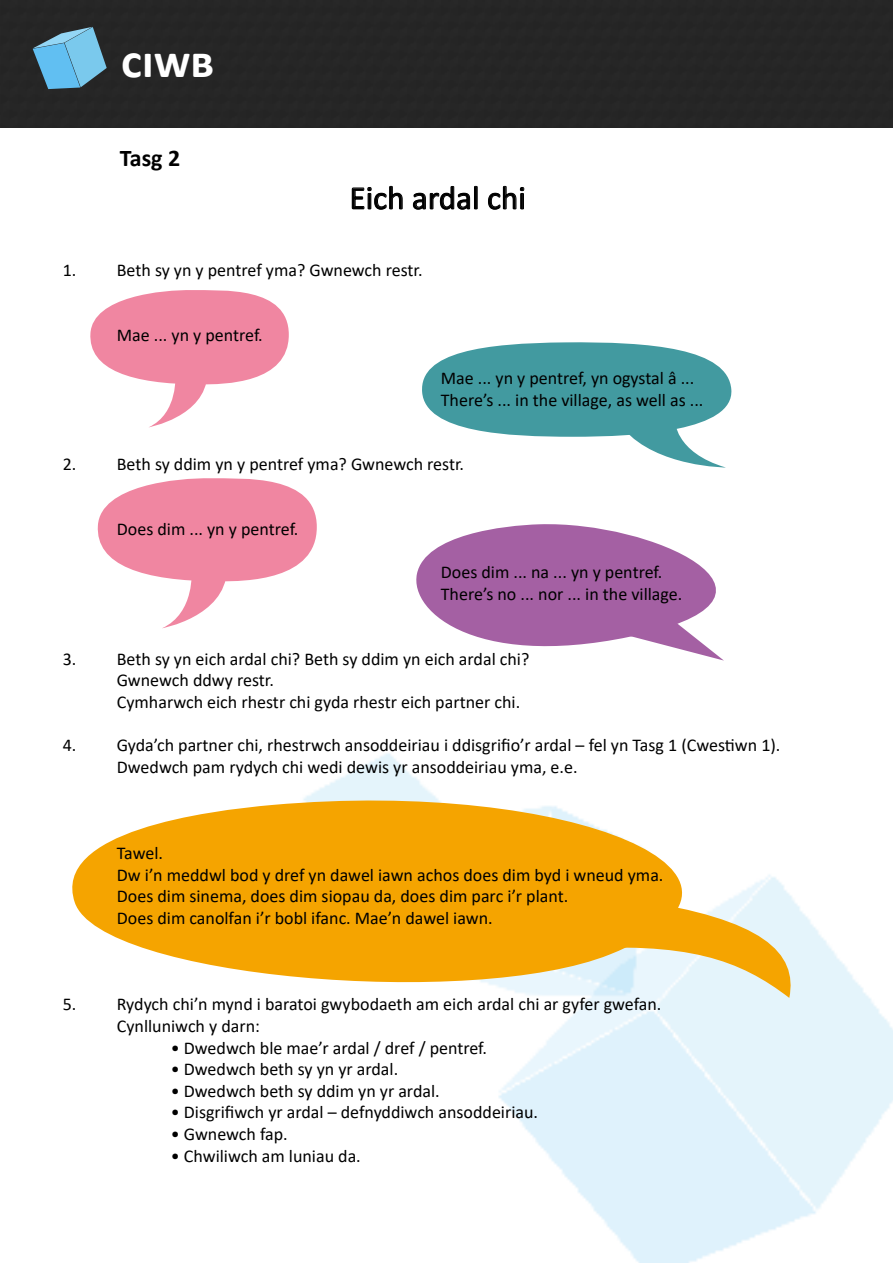
<style>
.page{position:relative;width:893px;height:1263px;background:#fff}
.page>*{position:absolute;margin:0;border:0;box-sizing:border-box;transform-origin:0 0}
.t1{font:700 45px "Calibri";color:#fff}
.t2{font:33px "Calibri";color:#000}
.t3{font:700 24px "Calibri";color:#000}
.t4{font:18px/21.6px "Calibri";color:#000}
</style>
<div class="page">
<div style="left:0;top:0;width:893px;height:128px;background:#262626"></div>
<svg style="left:33px;top:27px;width:74px;height:62px;background:#5992af"></svg>
<img style="left:340px;top:753px;width:553px;height:510px">
<svg style="left:72px;top:778px;width:734px;height:231px;fill:#f5a400"></svg>
<svg style="left:416px;top:524px;width:308px;height:137px;fill:#a460a3"></svg>
<svg style="left:422px;top:342px;width:310px;height:125px"></svg>
<svg style="left:97px;top:478px;width:220px;height:150px"></svg>
<svg style="left:352px;top:186px;width:51px;height:24px"></svg>
<svg style="left:413px;top:186px;width:65px;height:24px"></svg>
<svg style="left:488px;top:186px;width:36px;height:24px"></svg>
<svg style="left:90px;top:290px;width:199px;height:137px"></svg>
<h1 class="t1" style="left:121px;top:31px;width:95px">ciwb</h1>
<h3 class="t3" style="left:120px;top:141px;width:62px">Tasg 2</h3>
<h2 class="t2" style="left:350px;top:175px;width:178px">Eich ardal chi</h2>
<p class="t4" style="left:63px;top:260px;width:361px">1. Beth sy yn y pentref yma? Gwnewch restr.</p>
<p class="t4" style="left:117px;top:325px;width:148px">Mae ... yn y pentref.</p>
<p class="t4" style="left:441px;top:368px;width:264px">Mae ... yn y pentref, yn ogystal â ...<br>There’s ... in the village, as well as ...</p>
<p class="t4" style="left:63px;top:454px;width:403px">2. Beth sy ddim yn y pentref yma? Gwnewch restr.</p>
<p class="t4" style="left:117px;top:519px;width:183px">Does dim ... yn y pentref.</p>
<p class="t4" style="left:441px;top:562px;width:243px">Does dim ... na ... yn y pentref.<br>There’s no ... nor ... in the village.</p>
<p class="t4" style="left:117px;top:649px;width:414px;text-indent:-54px">3. Beth sy yn eich ardal chi? Beth sy ddim yn eich ardal chi?<br>Gwnewch ddwy restr.<br>Cymharwch eich rhestr chi gyda rhestr eich partner chi.</p>
<p class="t4" style="left:117px;top:735px;width:665px;text-indent:-54px">4. Gyda’ch partner chi, rhestrwch ansoddeiriau i ddisgrifio’r ardal – fel yn Tasg 1 (Cwestiwn 1).<br>Dwedwch pam rydych chi wedi dewis yr ansoddeiriau yma, e.e.</p>
<p class="t4" style="left:117px;top:843px;width:548px">Tawel.<br>Dw i’n meddwl bod y dref yn dawel iawn achos does dim byd i wneud yma.<br>Does dim sinema, does dim siopau da, does dim parc i’r plant.<br>Does dim canolfan i’r bobl ifanc. Mae’n dawel iawn.</p>
<p class="t4" style="left:117px;top:994px;width:546px;text-indent:-54px">5. Rydych chi’n mynd i baratoi gwybodaeth am eich ardal chi ar gyfer gwefan.<br>Cynlluniwch y darn:</p>
<p class="t4" style="left:171px;top:1037px;width:318px">• Dwedwch ble mae’r ardal / dref / pentref.</p>
<p class="t4" style="left:171px;top:1059px;width:229px">• Dwedwch beth sy yn yr ardal.</p>
<p class="t4" style="left:171px;top:1081px;width:270px">• Dwedwch beth sy ddim yn yr ardal.</p>
<p class="t4" style="left:171px;top:1102px;width:369px">• Disgrifiwch yr ardal – defnyddiwch ansoddeiriau.</p>
<p class="t4" style="left:171px;top:1124px;width:118px">• Gwnewch fap.</p>
<p class="t4" style="left:171px;top:1145px;width:192px">• Chwiliwch am luniau da.</p>
</div>
